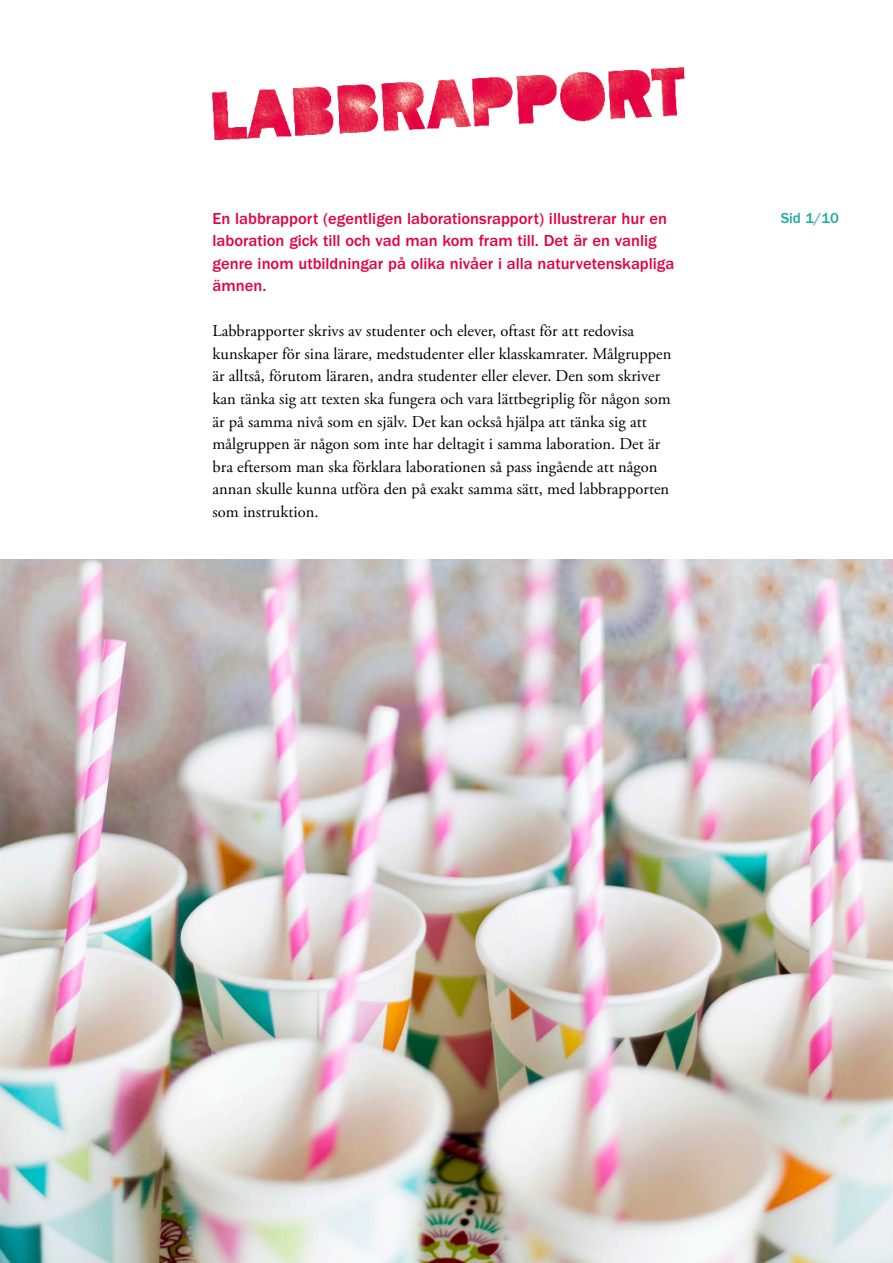
<style>
.page{position:relative;width:893px;height:1263px;background:#fff}
.page>*{position:absolute;margin:0;border:0;box-sizing:border-box;transform-origin:0 0}
.t1{font:16.5px/22.5px "Adobe Garamond Pro";color:#000}
.t2{font:500 16.5px/22.5px "ITC Franklin Gothic Std";color:#e50043}
.t3{font:500 15px "ITC Franklin Gothic Std";color:#1dab9e}
</style>
<div class="page">
<img style="left:212px;top:67px;width:473px;height:74px">
<img style="left:0;top:559px;width:893px;height:704px">
<h1 class="t2" style="left:213px;top:207px;width:463px">En labbrapport (egentligen laborationsrapport) illustrerar hur en laboration gick till och vad man kom fram till. Det är en vanlig genre inom utbildningar på olika nivåer i alla naturvetenskapliga ämnen.</h1>
<p class="t1" style="left:213px;top:321px;width:460px">Labbrapporter skrivs av studenter och elever, oftast för att redovisa kunskaper för sina lärare, medstudenter eller klasskamrater. Målgruppen är alltså, förutom läraren, andra studenter eller elever. Den som skriver kan tänka sig att texten ska fungera och vara lättbegriplig för någon som är på samma nivå som en själv. Det kan också hjälpa att tänka sig att målgruppen är någon som inte har deltagit i samma laboration. Det är bra eftersom man ska förklara laborationen så pass ingående att någon annan skulle kunna utföra den på exakt samma sätt, med labbrapporten som instruktion.</p>
<p class="t3" style="left:781px;top:210px;width:60px">Sid 1/10</p>
</div>
